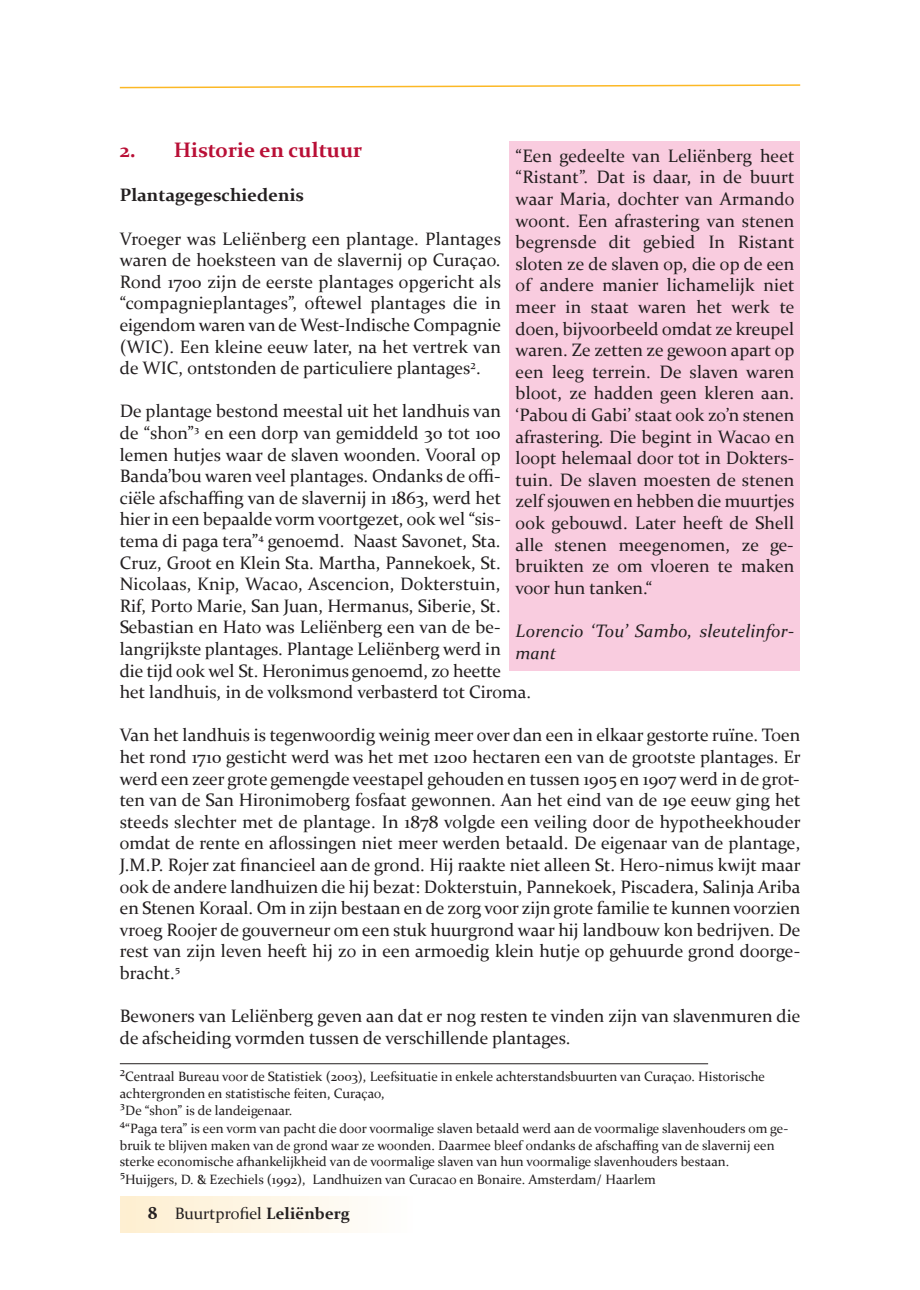
<style>
.page{position:relative;width:920px;height:1290px;background:#fff}
.page>*{position:absolute;margin:0;border:0;box-sizing:border-box;transform-origin:0 0}
.t1{font:700 21px "Constantia";color:#b90f36}
.t2{font:18px/21.6px "Constantia";color:#231f20;text-align:justify}
.t3{font:italic 18px/21.6px "Constantia";letter-spacing:.01em;color:#231f20}
.t4{font:700 18px "Constantia";color:#231f20}
.t5{font:16.5px "Constantia";color:#231f20}
.t6{font:13.5px/17.1px "Constantia";color:#231f20}
.s1{font-size:15px}
.s2{font-weight:700;font-size:18px}
.s3{font-weight:700}
</style>
<div class="page">
<div style="left:120px;top:1196px;width:293px;height:36px;background:linear-gradient(to right,#feefd0,#fefefe)"></div>
<svg style="left:119px;top:84px;width:682px;height:5px"></svg>
<div style="left:510px;top:141px;width:290px;height:529px;background:#f9ccdf"></div>
<hr style="left:120px;top:1063px;width:588px;height:1px;background:#231f20">
<p class="t1" style="left:120px;top:137px;width:244px">2. Historie en cultuur</p>
<p class="t4" style="left:120px;top:184px;width:186px">Plantagegeschiedenis</p>
<p class="t2" style="left:120px;top:228px;width:383px">Vroeger was Leliënberg een plantage. Plantages waren de hoeksteen van de slavernij op Curaçao.<br>Rond 1700 zijn de eerste plantages opgericht als “compagnieplantages”, oftewel plantages die in eigendom waren van de West-Indische Compagnie (WIC). Een kleine eeuw later, na het vertrek van de WIC, ontstonden de particuliere plantages<span class="s1">2</span>.</p>
<p class="t2" style="left:120px;top:400px;width:413px;text-align:left">De plantage bestond meestal uit het landhuis van<br>de “shon”<span class="s1">3</span> en een dorp van gemiddeld 30 tot 100 lemen hutjes waar de slaven woonden. Vooral op Banda’bou waren veel plantages. Ondanks de offi&shy;ciële afschaffing van de slavernij in 1863, werd het hier in een bepaalde vorm voortgezet, ook wel “sis&shy;tema di paga tera”<span class="s1">4</span> genoemd. Naast Savonet, Sta.<br>Cruz, Groot en Klein Sta. Martha, Pannekoek, St.<br>Nicolaas, Knip, Wacao, Ascencion, Dokterstuin, Rif, Porto Marie, San Juan, Hermanus, Siberie, St.<br>Sebastian en Hato was Leliënberg een van de be&shy;langrijkste plantages. Plantage Leliënberg werd in<br>die tijd ook wel St. Heronimus genoemd, zo heette<br>het landhuis, in de volksmond verbasterd tot Ciroma.</p>
<p class="t2" style="left:120px;top:724px;width:682px">Van het landhuis is tegenwoordig weinig meer over dan een in elkaar gestorte ruïne. Toen het rond 1710 gesticht werd was het met 1200 hectaren een van de grootste plantages. Er werd een zeer grote gemengde veestapel gehouden en tussen 1905 en 1907 werd in de grot&shy;ten van de San Hironimoberg fosfaat gewonnen. Aan het eind van de 19e eeuw ging het steeds slechter met de plantage. In 1878 volgde een veiling door de hypotheekhouder omdat de rente en aflossingen niet meer werden betaald. De eigenaar van de plantage, J.M.P. Rojer zat financieel aan de grond. Hij raakte niet alleen St. Hero-nimus kwijt maar ook de andere landhuizen die hij bezat: Dokterstuin, Pannekoek, Piscadera, Salinja Ariba en Stenen Koraal. Om in zijn bestaan en de zorg voor zijn grote familie te kunnen voorzien vroeg Roojer de gouverneur om een stuk huurgrond waar hij landbouw kon bedrijven. De rest van zijn leven heeft hij zo in een armoedig klein hutje op gehuurde grond doorge&shy;bracht.<span class="s1">5</span></p>
<p class="t2" style="left:120px;top:1005px;width:682px">Bewoners van Leliënberg geven aan dat er nog resten te vinden zijn van slavenmuren die de afscheiding vormden tussen de verschillende plantages.</p>
<p class="t2" style="left:516px;top:145px;width:280px">“Een gedeelte van Leliënberg heet “Ristant”. Dat is daar, in de buurt waar Maria, dochter van Armando woont. Een afrastering van stenen begrensde dit gebied In Ristant sloten ze de slaven op, die op de een of andere manier lichamelijk niet meer in staat waren het werk te doen, bijvoorbeeld omdat ze kreupel waren. Ze zetten ze gewoon apart op een leeg terrein. De slaven waren bloot, ze hadden geen kleren aan. ‘Pabou di Gabi’ staat ook zo’n stenen afrastering. Die begint in Wacao en loopt helemaal door tot in Dokters&shy;tuin. De slaven moesten de stenen zelf sjouwen en hebben die muurtjes ook gebouwd. Later heeft de Shell alle stenen meegenomen, ze ge&shy;bruikten ze om vloeren te maken voor hun tanken.“</p>
<p class="t3" style="left:516px;top:620px;width:280px">Lorencio ‘Tou’ Sambo, sleutelinfor&shy;mant</p>
<p class="t6" style="left:120px;top:1068px;width:670px"><span class="s1">2</span>Centraal Bureau voor de Statistiek (2003), Leefsituatie in enkele achterstandsbuurten van Curaçao. Historische achtergronden en statistische feiten, Curaçao,<br><span class="s1">3</span>De “shon” is de landeigenaar.<br><span class="s1">4</span>“Paga tera” is een vorm van pacht die door voormalige slaven betaald werd aan de voormalige slavenhouders om ge&shy;bruik te blijven maken van de grond waar ze woonden. Daarmee bleef ondanks de afschaffing van de slavernij een sterke economische afhankelijkheid van de voormalige slaven van hun voormalige slavenhouders bestaan.<br><span class="s1">5</span>Huijgers, D. &amp; Ezechiels (1992), Landhuizen van Curacao en Bonaire. Amsterdam/ Haarlem</p>
<p class="t5" style="left:148px;top:1203px;width:203px"><span class="s2">8</span> Buurtprofiel <span class="s3">Leliënberg</span></p>
</div>
